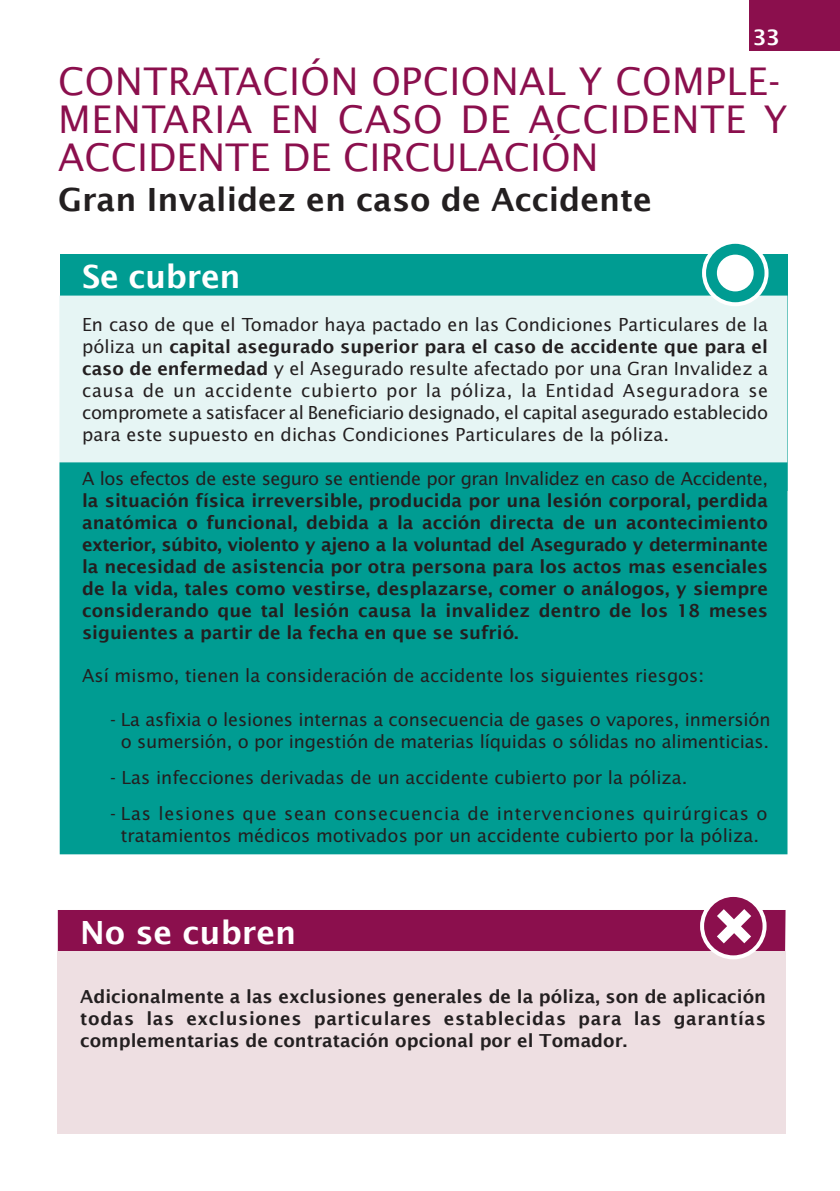
<style>
.page{position:relative;width:840px;height:1191px;background:#fff}
.page>*{position:absolute;margin:0;border:0;box-sizing:border-box;transform-origin:0 0}
.t1{font:38px/38px "Lucida Sans";letter-spacing:.01em;color:#8b0f4d}
.t2{font:600 32px "Lucida Sans";color:#231f20}
.t3{font:600 32px "Lucida Sans";color:#fff}
.t4{font:600 21.4px "Lucida Sans";color:#fff}
.t5{font:18px/22px "Lucida Sans";color:#231f20;text-align:center}
.t6{font:600 18px/22px "Lucida Sans";color:#231f20;text-align:justify}
.t7{font:18px "Lucida Sans";letter-spacing:-.025em;color:#231f20}
.s1{font-weight:600}
</style>
<div class="page">
<div style="left:60px;top:254px;width:727px;height:236px;background:#009c92"></div>
<div style="left:59px;top:295px;width:728px;height:559px;background:#e6f5f4"></div>
<div style="left:59px;top:462px;width:728px;height:392px;background:#009c92"></div>
<svg style="left:703px;top:242px;width:63px;height:62px"></svg>
<div style="left:701px;top:240px;width:67px;height:66px;border:4px solid #fff;border-radius:50%"></div>
<div style="left:718px;top:257px;width:33px;height:32px;background:#fff;border-radius:50%"></div>
<div style="left:716px;top:255px;width:37px;height:36px;border:4px solid #fff;border-radius:50%"></div>
<div style="left:57px;top:951px;width:728px;height:183px;background:#eedfe2"></div>
<svg style="left:701px;top:895px;width:63px;height:62px"></svg>
<div style="left:699px;top:893px;width:67px;height:66px;border:4px solid #fff;border-radius:50%"></div>
<svg style="left:58px;top:909px;width:727px;height:47px;background:#9b3165"></svg>
<div style="left:748px;top:0;width:91px;height:51px;background:#8b0f4d"></div>
<p class="t4" style="left:752px;top:25px;width:29px">33</p>
<h1 class="t1" style="left:58px;top:61px;width:730px">CONTRATACIÓN OPCIONAL Y COMPLE-<br>MENTARIA EN CASO DE ACCIDENTE Y<br>ACCIDENTE DE CIRCULACIÓN</h1>
<h2 class="t2" style="left:58px;top:181px;width:595px">Gran Invalidez en caso de Accidente</h2>
<h2 class="t3" style="left:82px;top:258px;width:160px">Se cubren</h2>
<p class="t5" style="left:82px;top:313px;width:687px;text-align:justify">En caso de que el Tomador haya pactado en las Condiciones Particulares de la póliza un <span class="s1">capital asegurado superior para el caso de accidente que para el caso de enfermedad</span> y el Asegurado resulte afectado por una Gran Invalidez a causa de un accidente cubierto por la póliza, la Entidad Aseguradora se compromete a satisfacer al Beneficiario designado, el capital asegurado establecido para este supuesto en dichas Condiciones Particulares de la póliza.</p>
<p class="t7" style="left:82px;top:467px;width:687px">A los efectos de este seguro se entiende por gran Invalidez en caso de Accidente,</p>
<p class="t6" style="left:82px;top:489px;width:687px">la situación física irreversible, producida por una lesión corporal, perdida anatómica o funcional, debida a la acción directa de un acontecimiento exterior, súbito, violento y ajeno a la voluntad del Asegurado y determinante la necesidad de asistencia por otra persona para los actos mas esenciales de la vida, tales como vestirse, desplazarse, comer o análogos, y siempre considerando que tal lesión causa la invalidez dentro de los 18 meses siguientes a partir de la fecha en que se sufrió.</p>
<p class="t5" style="left:82px;top:664px;width:623px">Así mismo, tienen la consideración de accidente los siguientes riesgos:</p>
<p class="t5" style="left:110px;top:708px;width:661px">- La asfixia o lesiones internas a consecuencia de gases o vapores, inmersión o sumersión, o por ingestión de materias líquidas o sólidas no alimenticias.</p>
<p class="t5" style="left:110px;top:766px;width:578px">- Las infecciones derivadas de un accidente cubierto por la póliza.</p>
<p class="t5" style="left:110px;top:802px;width:658px">- Las lesiones que sean consecuencia de intervenciones quirúrgicas o tratamientos médicos motivados por un accidente cubierto por la póliza.</p>
<h2 class="t3" style="left:80px;top:914px;width:217px">No se cubren</h2>
<p class="t6" style="left:80px;top:985px;width:687px">Adicionalmente a las exclusiones generales de la póliza, son de aplicación todas las exclusiones particulares establecidas para las garantías complementarias de contratación opcional por el Tomador.</p>
</div>
